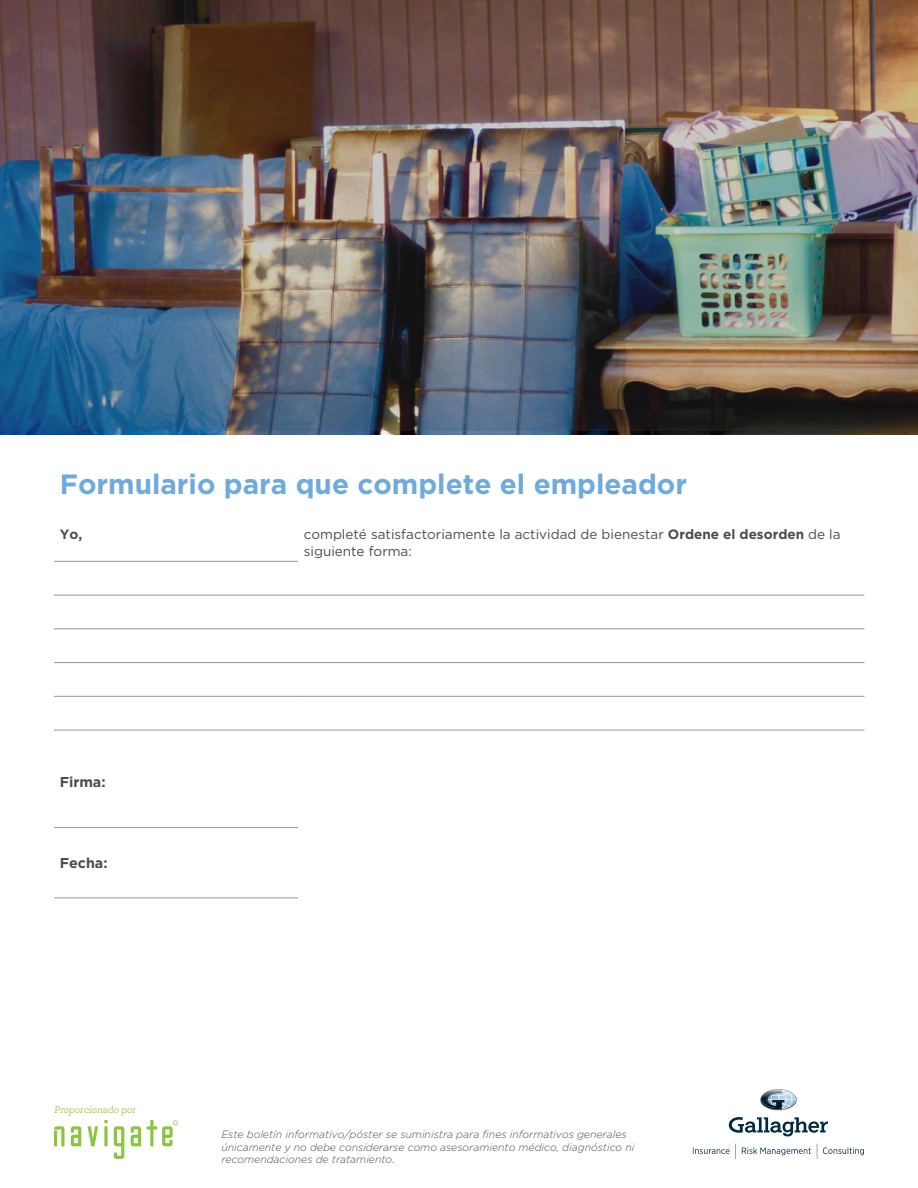
<style>
.page{position:relative;width:918px;height:1188px;background:#fff}
.page>*{position:absolute;margin:0;border:0;box-sizing:border-box;transform-origin:0 0}
.Header_for_body_copy{font:700 27.9px "Gotham";color:#6faadc}
.Header_for_body_copy-2{font:700 14.25px "Gotham";color:#4b4c4d}
.Header_for_body_copy-3{font:13.5px/16.2px "Gotham";color:#4b4c4d}
.Header_for_body_copy-4{font:700 13.5px "Gotham";color:#4b4c4d}
.t1{font:italic 300 10.5px/12.6px "Gotham";color:#4b4c4d}
.t2{font:italic 300 9.75px "Newslab";color:#98c43f}
.s1{font-weight:700}
</style>
<div class="page">
<svg style="left:104px;top:1120px;width:4px;height:3px"></svg>
<svg style="left:71px;top:1126px;width:10px;height:20px"></svg>
<svg style="left:131px;top:1126px;width:10px;height:20px"></svg>
<svg style="left:114px;top:1126px;width:10px;height:33px"></svg>
<svg style="left:88px;top:1126px;width:10px;height:20px"></svg>
<svg style="left:104px;top:1126px;width:4px;height:20px"></svg>
<svg style="left:54px;top:1126px;width:10px;height:20px"></svg>
<svg style="left:147px;top:1120px;width:31px;height:26px"></svg>
<svg style="left:729px;top:1117px;width:99px;height:19px"></svg>
<svg style="left:742px;top:1147px;width:69px;height:8px"></svg>
<svg style="left:817px;top:1144px;width:47px;height:15px"></svg>
<svg style="left:693px;top:1144px;width:43px;height:15px"></svg>
<svg style="left:760px;top:1089px;width:38px;height:22px"></svg>
<hr style="left:54px;top:595px;width:244px;height:1px;background:#939598">
<hr style="left:298px;top:595px;width:566px;height:1px;background:#939598">
<hr style="left:54px;top:628px;width:244px;height:1px;background:#939598">
<hr style="left:298px;top:628px;width:566px;height:1px;background:#939598">
<hr style="left:54px;top:662px;width:244px;height:1px;background:#939598">
<hr style="left:298px;top:662px;width:566px;height:1px;background:#939598">
<hr style="left:54px;top:696px;width:244px;height:1px;background:#939598">
<hr style="left:298px;top:696px;width:566px;height:1px;background:#939598">
<hr style="left:54px;top:730px;width:244px;height:1px;background:#939598">
<hr style="left:298px;top:730px;width:566px;height:1px;background:#939598">
<hr style="left:54px;top:561px;width:244px;height:1px;background:#939598">
<hr style="left:54px;top:827px;width:244px;height:1px;background:#939598">
<hr style="left:54px;top:898px;width:244px;height:1px;background:#939598">
<img style="left:0;top:0;width:918px;height:431px">
<p class="Header_for_body_copy" style="left:60px;top:465px;width:629px">Formulario para que complete el empleador</p>
<p class="Header_for_body_copy-4" style="left:60px;top:526px;width:24px">Yo,</p>
<p class="Header_for_body_copy-3" style="left:304px;top:526px;width:538px">completé satisfactoriamente la actividad de bienestar <span class="s1">Ordene el desorden</span> de la siguiente forma:</p>
<p class="Header_for_body_copy-2" style="left:60px;top:773px;width:47px">Firma:</p>
<p class="Header_for_body_copy-2" style="left:60px;top:854px;width:49px">Fecha:</p>
<p class="t2" style="left:54px;top:1103px;width:83px">Proporcionado por</p>
<p class="t1" style="left:221px;top:1128px;width:415px">Este boletín informativo/póster se suministra para fines informativos generales únicamente y no debe considerarse como asesoramiento médico, diagnóstico ni recomendaciones de tratamiento.</p>
</div>
